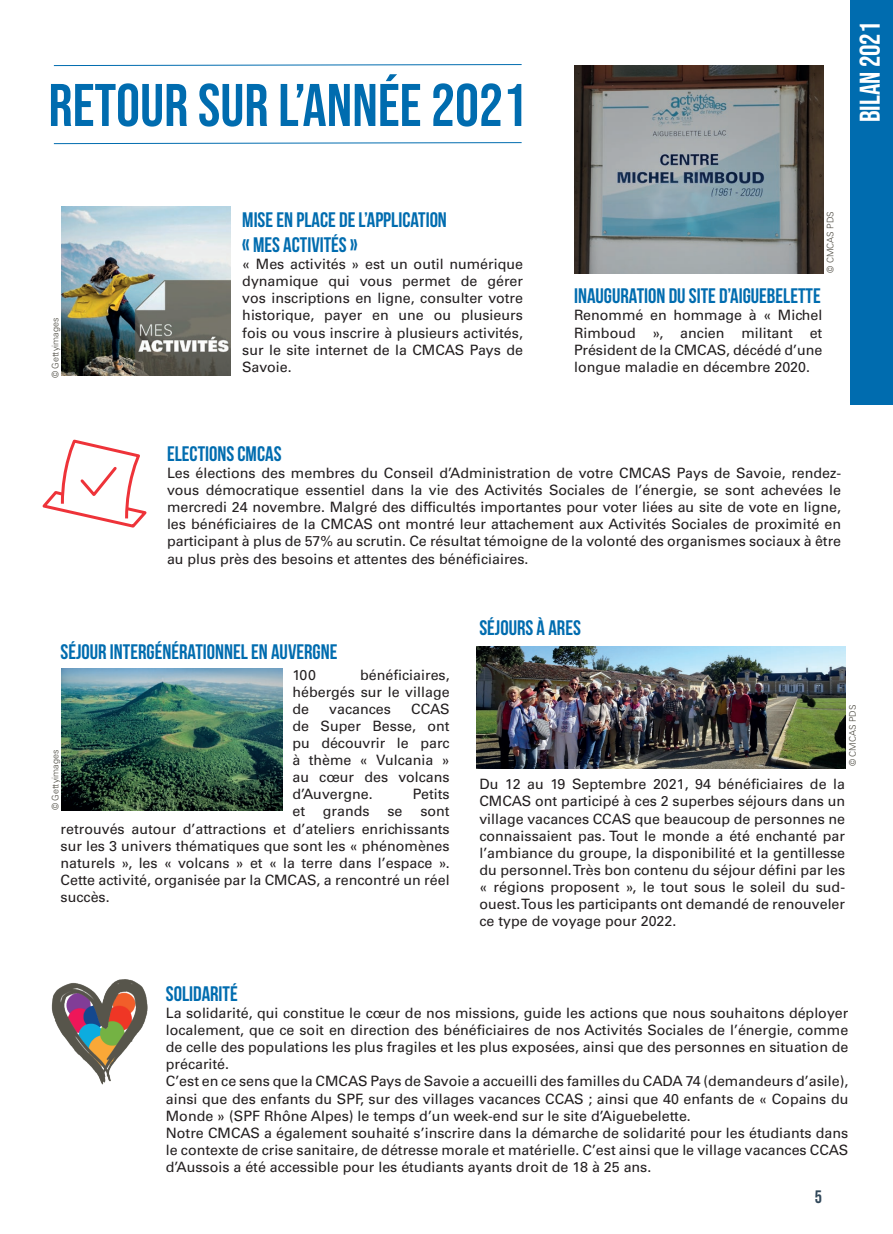
<style>
.page{position:relative;width:893px;height:1234px;background:#fff}
.page>*{position:absolute;margin:0;border:0;box-sizing:border-box;transform-origin:0 0}
.t1{font:60px "Bebas Neue";color:#006caf}
.t2{font:28.5px "Bebas Neue";color:#fff}
.t3{font:700 21px/25.2px "Bebas Neue";color:#006caf}
.t4{font:18px "Bebas Neue";color:#31485a}
.t5{font:14.25px/17.1px "Univers LT Std";color:#231f20;text-align:justify}
.t6{font:300 9px "Univers LT Std";color:#4b4940}
</style>
<div class="page">
<div style="left:850px;top:0;width:43px;height:404px;background:#006caf"></div>
<svg style="left:53px;top:64px;width:469px;height:2px"></svg>
<svg style="left:53px;top:142px;width:469px;height:2px"></svg>
<img style="left:574px;top:65px;width:249px;height:208px">
<img style="left:476px;top:646px;width:369px;height:121px">
<img style="left:62px;top:207px;width:169px;height:169px">
<img style="left:51px;top:979px;width:97px;height:106px">
<img style="left:62px;top:668px;width:220px;height:142px">
<svg style="left:42px;top:441px;width:105px;height:87px"></svg>
<h1 class="t1" style="left:48px;top:71px;width:480px">RETOUR SUR L’ANNÉE 2021</h1>
<h2 class="t2" style="left:854px;top:122px;width:102px;rotate:-90deg">Bilan 2021</h2>
<p class="t6" style="left:50px;top:378px;width:62px;rotate:-90deg">© Gettyimages</p>
<h3 class="t3" style="left:242px;top:206px;width:206px">MISE EN PLACE DE L’APPLICATION « MES ACTIVITÉS »</h3>
<p class="t5" style="left:242px;top:255px;width:282px">« Mes activités » est un outil numérique dynamique qui vous permet de gérer vos inscriptions en ligne, consulter votre historique, payer en une ou plusieurs fois ou vous inscrire à plusieurs activités, sur le site internet de la CMCAS Pays de Savoie.</p>
<p class="t6" style="left:825px;top:273px;width:63px;rotate:-90deg">© CMCAS PDS</p>
<h3 class="t3" style="left:574px;top:283px;width:248px">INAUGURATION DU SITE D’AIGUEBELETTE</h3>
<p class="t5" style="left:574px;top:307px;width:250px">Renommé en hommage à « Michel Rimboud », ancien militant et Président de la CMCAS, décédé d’une longue maladie en décembre 2020.</p>
<h3 class="t3" style="left:167px;top:440px;width:116px">ELECTIONS CMCAS</h3>
<p class="t5" style="left:167px;top:464px;width:676px">Les élections des membres du Conseil d’Administration de votre CMCAS Pays de Savoie, rendez&shy;vous démocratique essentiel dans la vie des Activités Sociales de l’énergie, se sont achevées le mercredi 24 novembre. Malgré des difficultés importantes pour voter liées au site de vote en ligne, les bénéficiaires de la CMCAS ont montré leur attachement aux Activités Sociales de proximité en participant à plus de 57% au scrutin. Ce résultat témoigne de la volonté des organismes sociaux à être au plus près des besoins et attentes des bénéficiaires.</p>
<h3 class="t3" style="left:479px;top:615px;width:103px">SÉJOURS À ARES</h3>
<h3 class="t3" style="left:61px;top:639px;width:278px">SÉJOUR INTERGÉNÉRATIONNEL EN AUVERGNE</h3>
<p class="t5" style="left:292px;top:666px;width:159px;text-indent:68px">bénéficiaires, hébergés sur le village de</p>
<p class="t5" style="left:292px;top:666px;width:25px">100</p>
<p class="t5" style="left:292px;top:700px;width:159px;text-indent:119px">CCAS de Super Besse, ont pu découvrir le parc à thème « Vulcania » au cœur des volcans d’Auvergne.</p>
<p class="t5" style="left:329px;top:700px;width:63px">vacances</p>
<p class="t6" style="left:50px;top:810px;width:62px;rotate:-90deg">© Gettyimages</p>
<p class="t5" style="left:413px;top:785px;width:38px">Petits</p>
<p class="t5" style="left:292px;top:802px;width:14px">et</p>
<p class="t5" style="left:323px;top:802px;width:48px">grands</p>
<p class="t5" style="left:387px;top:802px;width:17px">se</p>
<p class="t5" style="left:61px;top:802px;width:391px;text-indent:360px">sont retrouvés autour d’attractions et d’ateliers enrichissants sur les 3 univers thématiques que sont les « phénomènes naturels », les « volcans » et « la terre dans l’espace ».<br>Cette activité, organisée par la CMCAS, a rencontré un réel succès.</p>
<p class="t6" style="left:847px;top:766px;width:63px;rotate:-90deg">© CMCAS PDS</p>
<p class="t5" style="left:479px;top:775px;width:367px">Du 12 au 19 Septembre 2021, 94 bénéficiaires de la CMCAS ont participé à ces 2 superbes séjours dans un village vacances CCAS que beaucoup de personnes ne connaissaient pas. Tout le monde a été enchanté par l’ambiance du groupe, la disponibilité et la gentillesse du personnel. Très bon contenu du séjour défini par les « régions proposent », le tout sous le soleil du sud&shy;ouest. Tous les participants ont demandé de renouveler ce type de voyage pour 2022.</p>
<h3 class="t3" style="left:166px;top:980px;width:74px">SOLIDARITÉ</h3>
<p class="t5" style="left:166px;top:1004px;width:684px;text-align:left">La solidarité, qui constitue le cœur de nos missions, guide les actions que nous souhaitons déployer localement, que ce soit en direction des bénéficiaires de nos Activités Sociales de l’énergie, comme de celle des populations les plus fragiles et les plus exposées, ainsi que des personnes en situation de précarité.<br>C’est en ce sens que la CMCAS Pays de Savoie a accueilli des familles du CADA 74 (demandeurs d’asile), ainsi que des enfants du SPF, sur des villages vacances CCAS ; ainsi que 40 enfants de « Copains du Monde » (SPF Rhône Alpes) le temps d’un week-end sur le site d’Aiguebelette.<br>Notre CMCAS a également souhaité s’inscrire dans la démarche de solidarité pour les étudiants dans le contexte de crise sanitaire, de détresse morale et matérielle. C’est ainsi que le village vacances CCAS d’Aussois a été accessible pour les étudiants ayants droit de 18 à 25 ans.</p>
<p class="t4" style="left:815px;top:1185px;width:9px">5</p>
</div>
